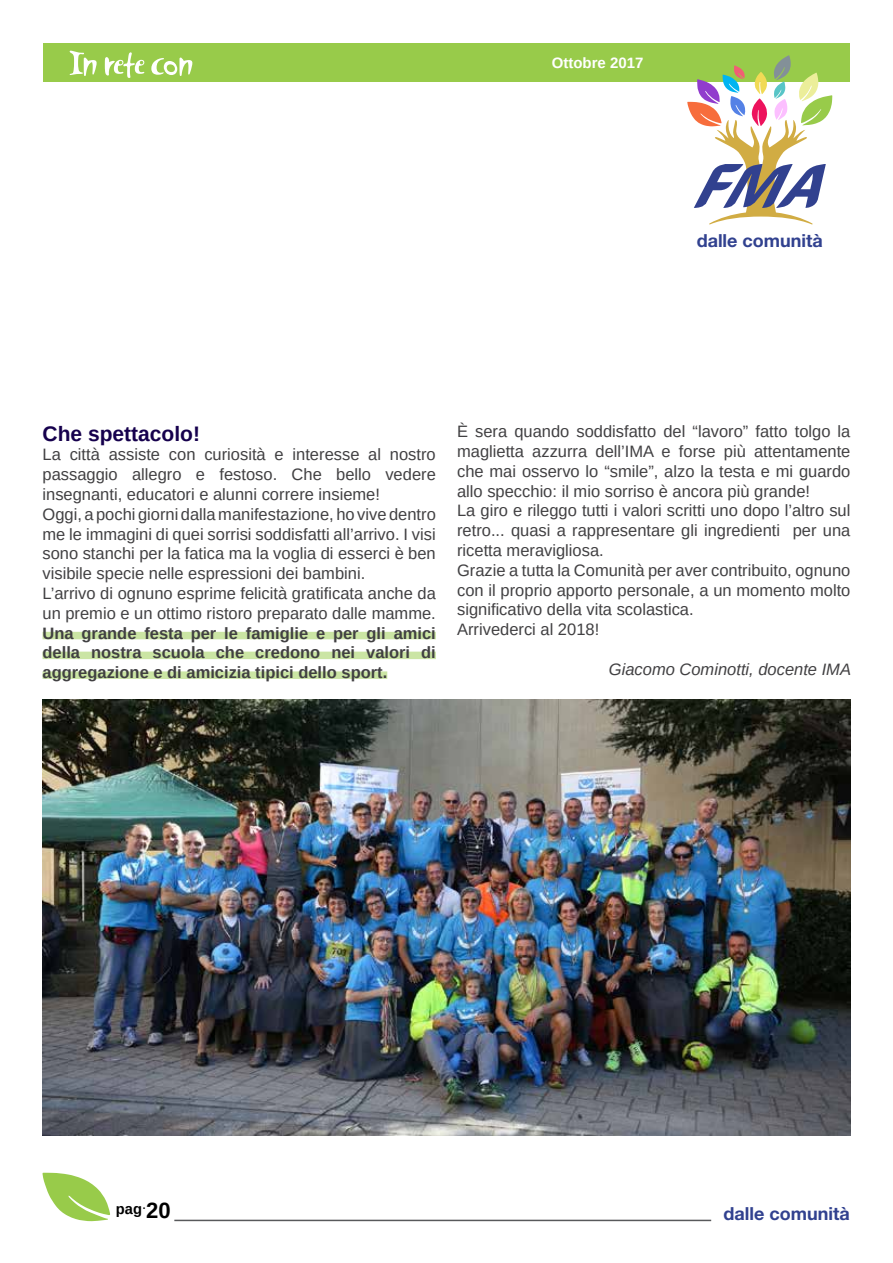
<style>
.page{position:relative;width:893px;height:1263px;background:#fff}
.page>*{position:absolute;margin:0;border:0;box-sizing:border-box;transform-origin:0 0}
.t1{font:700 21px "Arimo";color:#16004d}
.t2{font:700 18px "Helvetica Neue LT Std";color:#31418f}
.t3{font:16.5px/19.8px "Arimo";color:#414042}
.t4{font:700 16.5px/19.8px "Arimo";color:#414042;text-align:justify}
.t5{font:italic 16.5px "Arimo";color:#414042}
.t6{font:700 15px "Arimo";color:#fff}
.t7{font:700 14.7px "Arimo";color:#000}
.s1{font-size:22.05px}
</style>
<div class="page">
<div style="left:43px;top:43px;width:807px;height:39px;background:#98cb4a"></div>
<svg style="left:70px;top:51px;width:122px;height:27px"></svg>
<svg style="left:42px;top:1173px;width:68px;height:48px"></svg>
<hr style="left:174px;top:1220px;width:537px;height:1px;background:#58595b">
<svg style="left:687px;top:55px;width:145px;height:169px"></svg>
<div style="left:43px;top:632px;width:393px;height:7px;background:#cbe5a4"></div>
<div style="left:43px;top:652px;width:393px;height:7px;background:#cbe5a4"></div>
<div style="left:43px;top:671px;width:344px;height:8px;background:#cbe5a4"></div>
<img style="left:43px;top:699px;width:807px;height:436px">
<p class="t6" style="left:552px;top:52px;width:93px">Ottobre 2017</p>
<p class="t2" style="left:697px;top:229px;width:128px">dalle comunità</p>
<p class="t1" style="left:43px;top:419px;width:159px">Che spettacolo!</p>
<p class="t3" style="left:43px;top:445px;width:395px">La città assiste con curiosità e interesse al nostro passaggio allegro e festoso. Che bello vedere insegnanti, educatori e alunni correre insieme!<br>Oggi, a pochi giorni dalla manifestazione, ho vive dentro me le immagini di quei sorrisi soddisfatti all’arrivo. I visi sono stanchi per la fatica ma la voglia di esserci è ben visibile specie nelle espressioni dei bambini.<br>L’arrivo di ognuno esprime felicità gratificata anche da un premio e un ottimo ristoro preparato dalle mamme.</p>
<p class="t4" style="left:43px;top:623px;width:395px">Una grande festa per le famiglie e per gli amici della nostra scuola che credono nei valori di aggregazione e di amicizia tipici dello sport.</p>
<p class="t3" style="left:457px;top:422px;width:395px">È sera quando soddisfatto del “lavoro” fatto tolgo la maglietta azzurra dell’IMA e forse più attentamente che mai osservo lo “smile”, alzo la testa e mi guardo allo specchio: il mio sorriso è ancora più grande!<br>La giro e rileggo tutti i valori scritti uno dopo l’altro sul retro... quasi a rappresentare gli ingredienti per una ricetta meravigliosa.<br>Grazie a tutta la Comunità per aver contribuito, ognuno con il proprio apporto personale, a un momento molto significativo della vita scolastica.<br>Arrivederci al 2018!</p>
<p class="t5" style="left:609px;top:658px;width:244px">Giacomo Cominotti, docente IMA</p>
<p class="t7" style="left:116px;top:1198px;width:56px">pag<sup>.</sup><span class="s1">20</span></p>
<p class="t2" style="left:723px;top:1203px;width:128px">dalle comunità</p>
</div>
